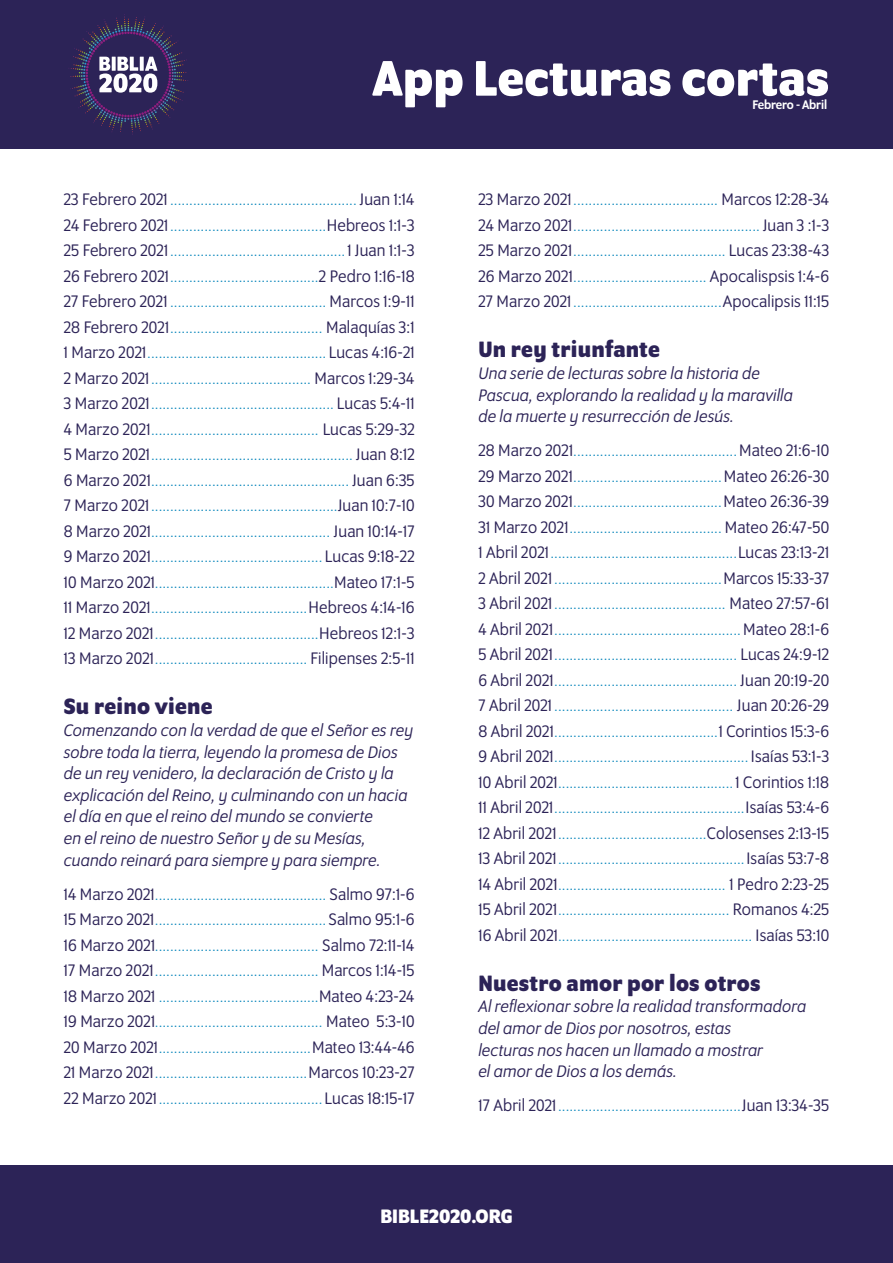
<style>
.page{position:relative;width:893px;height:1263px;background:#fff}
.page>*{position:absolute;margin:0;border:0;box-sizing:border-box;transform-origin:0 0}
.t1{font:700 54px "Program OT";color:#fff}
.t2{font:700 24px "Program OT";letter-spacing:.01em;color:#2c2357}
.t3{font:700 21px "Program OT";color:#fff}
.t4{font:italic 18px/21.6px "Program OT";letter-spacing:.01em;color:#2c2357}
.t5{font:15px/25.5px "Program OT";color:#0986bb;text-align:justify}
.t6{font:500 13.5px "Program OT";letter-spacing:-.01em;color:#fff}
.s1{font-size:18px;color:#2c2357}
</style>
<div class="page">
<div style="left:0;top:0;width:893px;height:149px;background:#2c2357"></div>
<div style="left:0;top:1166px;width:893px;height:97px;background:#2c2357"></div>
<svg style="left:104px;top:14px;width:41px;height:10px"></svg>
<svg style="left:99px;top:57px;width:58px;height:36px"></svg>
<h1 class="t1" style="left:372px;top:47px;width:458px">App Lecturas cortas</h1>
<p class="t6" style="left:752px;top:97px;width:76px">Febrero - Abril</p>
<p class="t5" style="left:64px;top:188px;width:352px"><span class="s1">23 Febrero 2021</span> ................................................. <span class="s1">Juan 1:14<br>24 Febrero 2021</span>.........................................<span class="s1">Hebreos 1:1-3<br>25 Febrero 2021</span>.............................................. <span class="s1">1 Juan 1:1-3<br>26 Febrero 2021</span>.......................................<span class="s1">2 Pedro 1:16-18<br>27 Febrero 2021</span> ......................................... <span class="s1">Marcos 1:9-11<br>28 Febrero 2021</span>........................................ <span class="s1">Malaquías 3:1<br>1 Marzo 2021</span>............................................... <span class="s1">Lucas 4:16-21<br>2 Marzo 2021</span>.......................................... <span class="s1">Marcos 1:29-34<br>3 Marzo 2021</span>................................................ <span class="s1">Lucas 5:4-11<br>4 Marzo 2021</span>............................................ <span class="s1">Lucas 5:29-32<br>5 Marzo 2021</span>..................................................... <span class="s1">Juan 8:12<br>6 Marzo 2021</span>.................................................... <span class="s1">Juan 6:35<br>7 Marzo 2021</span>.................................................<span class="s1">Juan 10:7-10<br>8 Marzo 2021</span>............................................... <span class="s1">Juan 10:14-17<br>9 Marzo 2021</span>............................................. <span class="s1">Lucas 9:18-22<br>10 Marzo 2021</span>...............................................<span class="s1">Mateo 17:1-5<br>11 Marzo 2021</span>.........................................<span class="s1">Hebreos 4:14-16<br>12 Marzo 2021</span>...........................................<span class="s1">Hebreos 12:1-3<br>13 Marzo 2021</span>........................................ <span class="s1">Filipenses 2:5-11</span></p>
<h2 class="t2" style="left:64px;top:693px;width:150px">Su reino viene</h2>
<p class="t4" style="left:64px;top:719px;width:351px">Comenzando con la verdad de que el Señor es rey sobre toda la tierra, leyendo la promesa de Dios de un rey venidero, la declaración de Cristo y la explicación del Reino, y culminando con un hacia el día en que el reino del mundo se convierte<br>en el reino de nuestro Señor y de su Mesías, cuando reinará para siempre y para siempre.</p>
<p class="t5" style="left:64px;top:882px;width:352px"><span class="s1">14 Marzo 2021</span>............................................. <span class="s1">Salmo 97:1-6<br>15 Marzo 2021</span>.............................................<span class="s1">Salmo 95:1-6<br>16 Marzo 2021</span>........................................... <span class="s1">Salmo 72:11-14<br>17 Marzo 2021</span>........................................... <span class="s1">Marcos 1:14-15<br>18 Marzo 2021</span> ..........................................<span class="s1">Mateo 4:23-24<br>19 Marzo 2021</span>............................................ <span class="s1">Mateo 5:3-10<br>20 Marzo 2021</span>........................................<span class="s1">Mateo 13:44-46<br>21 Marzo 2021</span>........................................<span class="s1">Marcos 10:23-27<br>22 Marzo 2021</span>........................................... <span class="s1">Lucas 18:15-17</span></p>
<p class="t5" style="left:478px;top:188px;width:352px"><span class="s1">23 Marzo 2021</span>...................................... <span class="s1">Marcos 12:28-34<br>24 Marzo 2021</span>................................................. <span class="s1">Juan 3 :1-3<br>25 Marzo 2021</span>........................................ <span class="s1">Lucas 23:38-43<br>26 Marzo 2021</span>................................... <span class="s1">Apocalispsis 1:4-6<br>27 Marzo 2021</span>.......................................<span class="s1">Apocalipsis 11:15</span></p>
<h2 class="t2" style="left:478px;top:336px;width:183px">Un rey triunfante</h2>
<p class="t4" style="left:478px;top:362px;width:316px">Una serie de lecturas sobre la historia de<br>Pascua, explorando la realidad y la maravilla de la muerte y resurrección de Jesús.</p>
<p class="t5" style="left:478px;top:438px;width:352px"><span class="s1">28 Marzo 2021</span>...........................................<span class="s1">Mateo 21:6-10<br>29 Marzo 2021</span>.......................................<span class="s1">Mateo 26:26-30<br>30 Marzo 2021</span>.......................................<span class="s1">Mateo 26:36-39<br>31 Marzo 2021</span>........................................ <span class="s1">Mateo 26:47-50<br>1 Abril 2021</span>.................................................<span class="s1">Lucas 23:13-21<br>2 Abril 2021</span> ............................................<span class="s1">Marcos 15:33-37<br>3 Abril 2021</span>............................................. <span class="s1">Mateo 27:57-61<br>4 Abril 2021</span>.................................................<span class="s1">Mateo 28:1-6<br>5 Abril 2021</span>................................................ <span class="s1">Lucas 24:9-12<br>6 Abril 2021</span>................................................ <span class="s1">Juan 20:19-20<br>7 Abril 2021</span> ............................................... <span class="s1">Juan 20:26-29<br>8 Abril 2021</span>...........................................<span class="s1">1 Corintios 15:3-6<br>9 Abril 2021</span>................................................... <span class="s1">Isaías 53:1-3<br>10 Abril 2021</span>.............................................. <span class="s1">1 Corintios 1:18<br>11 Abril 2021</span>..................................................<span class="s1">Isaías 53:4-6<br>12 Abril 2021</span>.......................................<span class="s1">Colosenses 2:13-15<br>13 Abril 2021</span>.................................................<span class="s1">Isaías 53:7-8<br>14 Abril 2021</span>............................................ <span class="s1">1 Pedro 2:23-25<br>15 Abril 2021</span>............................................. <span class="s1">Romanos 4:25<br>16 Abril 2021</span>................................................... <span class="s1">Isaías 53:10</span></p>
<h2 class="t2" style="left:478px;top:969px;width:284px">Nuestro amor por los otros</h2>
<p class="t4" style="left:478px;top:996px;width:329px">Al reflexionar sobre la realidad transformadora del amor de Dios por nosotros, estas<br>lecturas nos hacen un llamado a mostrar<br>el amor de Dios a los demás.</p>
<p class="t5" style="left:478px;top:1093px;width:352px"><span class="s1">17 Abril 2021</span>................................................<span class="s1">Juan 13:34-35</span></p>
<h3 class="t3" style="left:380px;top:1204px;width:134px">BIBLE2020.ORG</h3>
</div>
